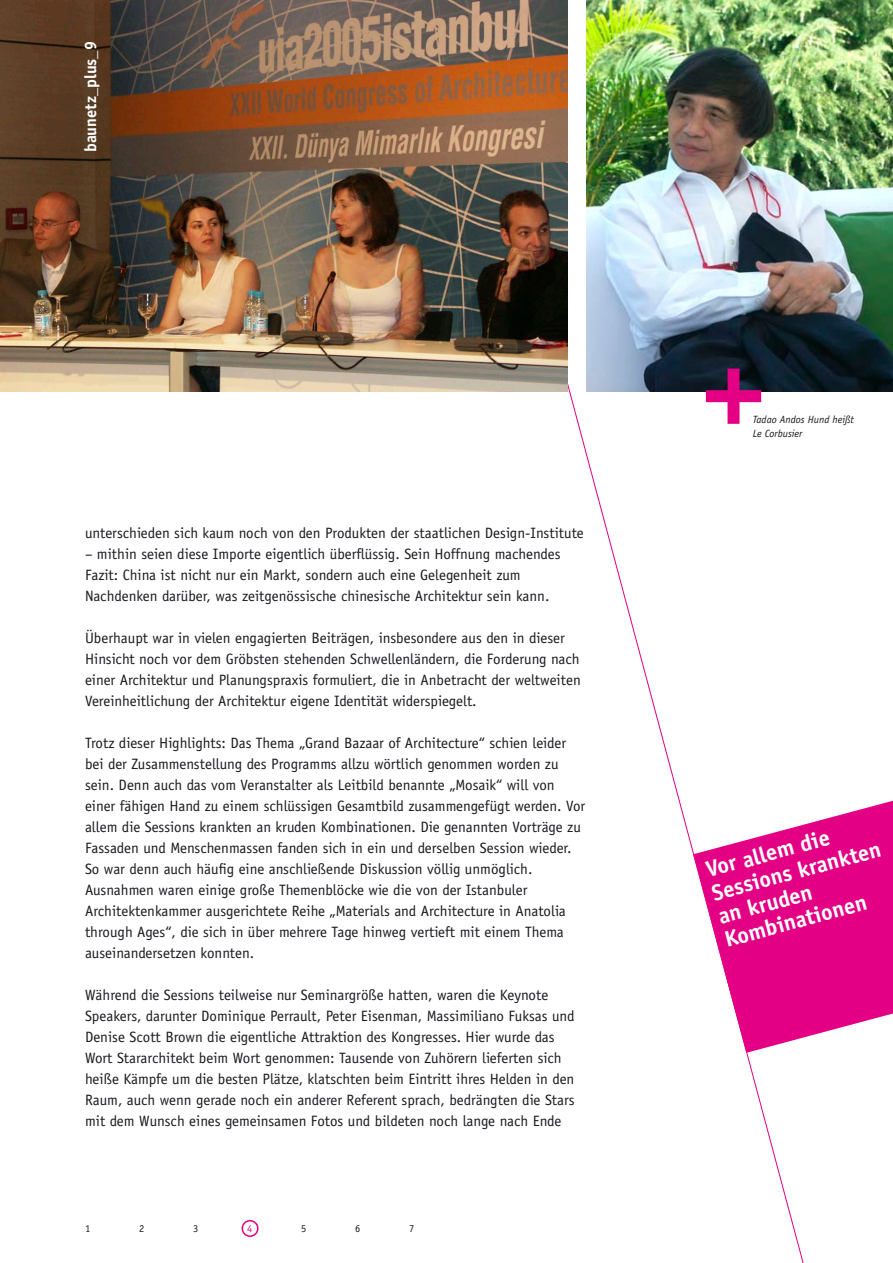
<style>
.page{position:relative;width:893px;height:1263px;background:#fff}
.page>*{position:absolute;margin:0;border:0;box-sizing:border-box;transform-origin:0 0}
.t1{font:700 22.5px/24px "Officina Sans";color:#fff}
.t2{font:700 16.5px "Officina Sans";color:#fff}
.t3{font:15px/21px "Officina Sans";color:#1a1a1f}
.t4{font:italic 10.5px/13.5px "Officina Sans";color:#1a1a1f}
.t5{font:10.5px "Officina Sans";color:#1a1a1f}
.t6{font:10.5px "Officina Sans";color:#e30084}
</style>
<div class="page">
<svg style="left:450px;top:0;width:357px;height:1263px"></svg>
<div style="left:242px;top:1220px;width:17px;height:17px;border:2px solid #e30084;border-radius:50%"></div>
<img style="left:0;top:0;width:568px;height:391px">
<svg style="left:693px;top:796px;width:200px;height:257px;fill:#e30084"></svg>
<img style="left:587px;top:0;width:306px;height:391px">
<div style="left:727px;top:368px;width:12px;height:56px;background:#e30084"></div>
<div style="left:706px;top:390px;width:55px;height:12px;background:#e30084"></div>
<p class="t2" style="left:80px;top:152px;width:113px;rotate:-90deg">baunetz_plus_9</p>
<p class="t3" style="left:85px;top:522px;width:500px">unterschieden sich kaum noch von den Produkten der staatlichen Design-Institute</p>
<p class="t3" style="left:85px;top:543px;width:477px">– mithin seien diese Importe eigentlich überflüssig. Sein Hoffnung machendes<br>Fazit: China ist nicht nur ein Markt, sondern auch eine Gelegenheit zum<br>Nachdenken darüber, was zeitgenössische chinesische Architektur sein kann.</p>
<p class="t3" style="left:85px;top:627px;width:497px">Überhaupt war in vielen engagierten Beiträgen, insbesondere aus den in dieser Hinsicht noch vor dem Gröbsten stehenden Schwellenländern, die Forderung nach einer Architektur und Planungspraxis formuliert, die in Anbetracht der weltweiten Vereinheitlichung der Architektur eigene Identität widerspiegelt.</p>
<p class="t3" style="left:85px;top:732px;width:502px">Trotz dieser Highlights: Das Thema „Grand Bazaar of Architecture“ schien leider bei der Zusammenstellung des Programms allzu wörtlich genommen worden zu sein. Denn auch das vom Veranstalter als Leitbild benannte „Mosaik“ will von einer fähigen Hand zu einem schlüssigen Gesamtbild zusammengefügt werden. Vor allem die Sessions krankten an kruden Kombinationen. Die genannten Vorträge zu Fassaden und Menschenmassen fanden sich in ein und derselben Session wieder.<br>So war denn auch häufig eine anschließende Diskussion völlig unmöglich.<br>Ausnahmen waren einige große Themenblöcke wie die von der Istanbuler Architektenkammer ausgerichtete Reihe „Materials and Architecture in Anatolia through Ages“, die sich in über mehrere Tage hinweg vertieft mit einem Thema auseinandersetzen konnten.</p>
<p class="t3" style="left:85px;top:984px;width:491px">Während die Sessions teilweise nur Seminargröße hatten, waren die Keynote Speakers, darunter Dominique Perrault, Peter Eisenman, Massimiliano Fuksas und Denise Scott Brown die eigentliche Attraktion des Kongresses. Hier wurde das Wort Stararchitekt beim Wort genommen: Tausende von Zuhörern lieferten sich heiße Kämpfe um die besten Plätze, klatschten beim Eintritt ihres Helden in den Raum, auch wenn gerade noch ein anderer Referent sprach, bedrängten die Stars mit dem Wunsch eines gemeinsamen Fotos und bildeten noch lange nach Ende</p>
<p class="t5" style="left:85px;top:1222px;width:7px">1</p>
<p class="t5" style="left:139px;top:1222px;width:7px">2</p>
<p class="t5" style="left:193px;top:1222px;width:7px">3</p>
<p class="t6" style="left:247px;top:1222px;width:7px">4</p>
<p class="t5" style="left:301px;top:1222px;width:7px">5</p>
<p class="t5" style="left:355px;top:1222px;width:7px">6</p>
<p class="t5" style="left:409px;top:1222px;width:7px">7</p>
<p class="t4" style="left:753px;top:413px;width:103px">Tadao Andos Hund heißt<br>Le Corbusier</p>
<h1 class="t1" style="left:703px;top:858px;width:175px;rotate:-15deg">Vor allem die<br>Sessions krankten an kruden<br>Kombinationen</h1>
</div>
